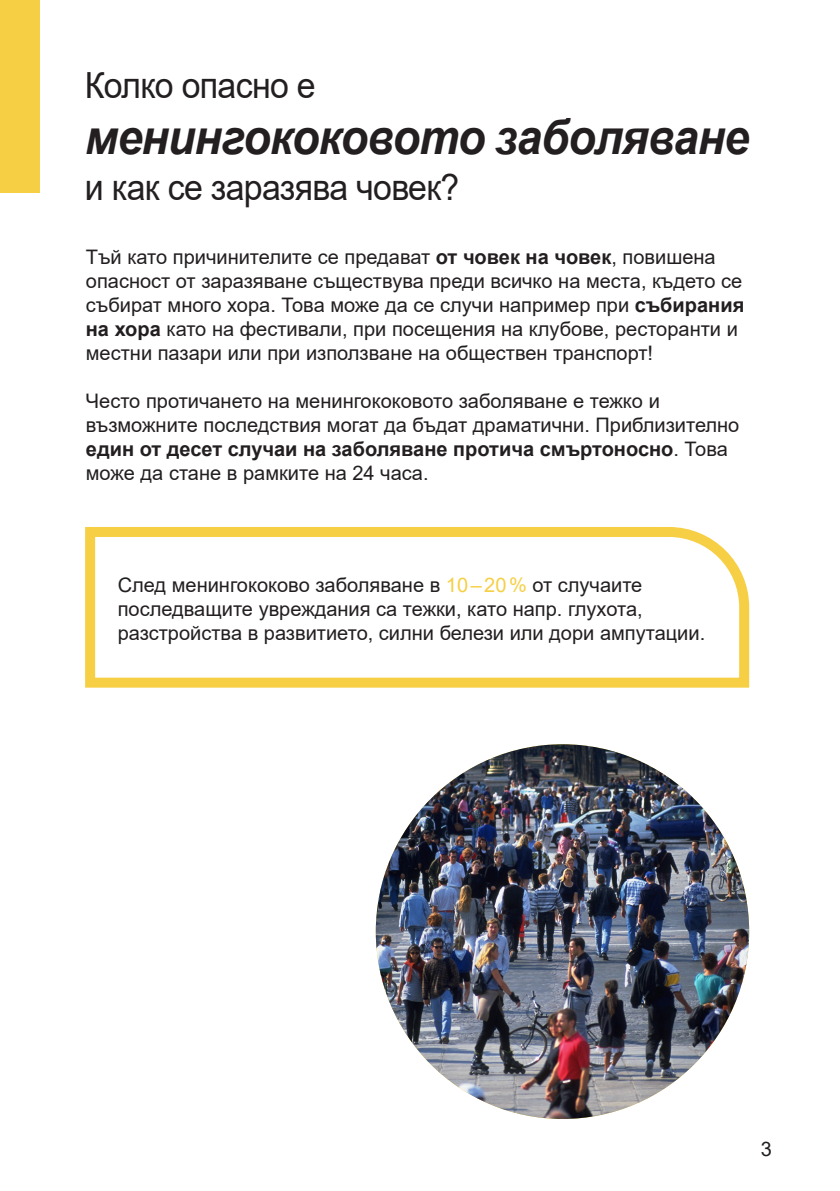
<style>
.page{position:relative;width:840px;height:1191px;background:#fff}
.page>*{position:absolute;margin:0;border:0;box-sizing:border-box;transform-origin:0 0}
.Head{font:italic 700 48px "Arial";letter-spacing:-.02em;color:#231f20;scale:.94 1}
.Head-2{font:36px "Arial";letter-spacing:-.02em;color:#231f20;scale:.94 1}
.Fließtext{font:20px/24px "Arial";color:#231f20}
.Kasten{font:20px/24px "Arial";color:#231f20}
.s1{font-weight:700}
.s2{color:#f6cf44}
</style>
<div class="page">
<div style="left:0;top:0;width:40px;height:192px;background:#f6cf44"></div>
<svg style="left:85px;top:527px;width:665px;height:161px"></svg>
<img style="left:375px;top:744px;width:373px;height:375px">
<p class="Head-2" style="left:85px;top:61px;width:247px">Колко опасно е</p>
<p class="Head" style="left:85px;top:105px;width:707px">менингококовото заболяване</p>
<p class="Head-2" style="left:85px;top:163px;width:400px">и как се заразява човек?</p>
<p class="Fließtext" style="left:86px;top:245px;width:659px">Тъй като причинителите се предават <span class="s1">от човек на човек</span>, повишена опасност от заразяване съществува преди всичко на места, където се събират много хора. Това може да се случи например при <span class="s1">събирания на хора</span> като на фестивали, при посещения на клубове, ресторанти и местни пазари или при използване на обществен транспорт!</p>
<p class="Fließtext" style="left:86px;top:389px;width:654px">Често протичането на менингококовото заболяване е тежко и възможните последствия могат да бъдат драматични. Приблизително <span class="s1">един от десет случаи на заболяване протича смъртоносно</span>. Това може да стане в рамките на 24 часа.</p>
<p class="Kasten" style="left:118px;top:573px;width:588px">След менингококово заболяване в <span class="s2">10–20%</span> от случаите последващите увреждания са тежки, като напр. глухота, разстройства в развитието, силни белези или дори ампутации.</p>
<p class="Fließtext" style="left:760px;top:1136px;width:13px">3</p>
</div>
